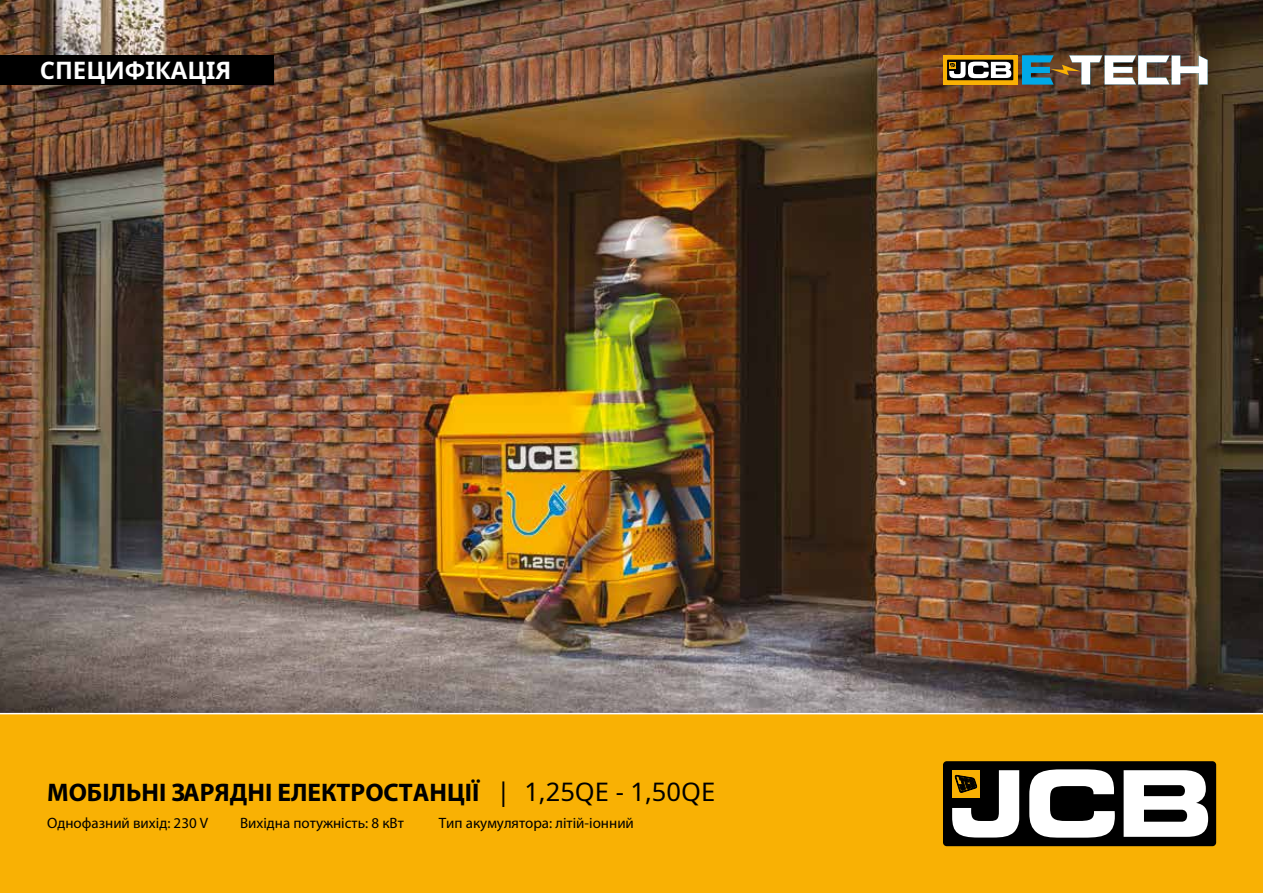
<style>
.page{position:relative;width:1263px;height:893px;background:#fff}
.page>*{position:absolute;margin:0;border:0;box-sizing:border-box;transform-origin:0 0}
.t1{font:700 25.5px "Myriad Pro";color:#000}
.t2{font:700 24px "Noto Sans";color:#fff}
.t3{font:15px "Myriad Pro";color:#000}
.s1{font-family:"Noto Sans";font-weight:400}
</style>
<div class="page">
<img style="left:0;top:1px;width:1262px;height:711px">
<div style="left:0;top:712px;width:1263px;height:181px;background:#f9b104"></div>
<div style="left:925px;top:743px;width:309px;height:121px;background:#f9b104"></div>
<div style="left:943px;top:761px;width:273px;height:85px;background:#000;border-radius:4px"></div>
<svg style="left:1029px;top:769px;width:86px;height:69px"></svg>
<svg style="left:1123px;top:770px;width:85px;height:67px"></svg>
<svg style="left:952px;top:770px;width:67px;height:67px"></svg>
<svg style="left:1022px;top:55px;width:186px;height:30px"></svg>
<svg style="left:943px;top:55px;width:75px;height:30px"></svg>
<svg style="left:947px;top:60px;width:66px;height:20px"></svg>
<svg style="left:949px;top:62px;width:62px;height:16px"></svg>
<div style="left:0;top:55px;width:273px;height:30px;background:#000"></div>
<h2 class="t2" style="left:40px;top:53px;width:193px">СПЕЦИФІКАЦІЯ</h2>
<h1 class="t1" style="left:47px;top:776px;width:670px">МОБІЛЬНІ ЗАРЯДНІ ЕЛЕКТРОСТАНЦІЇ <span class="s1">| 1,25QE - 1,50QE</span></h1>
<p class="t3" style="left:47px;top:813px;width:163px">Однофазний вихід: 230 V</p>
<p class="t3" style="left:240px;top:813px;width:165px">Вихідна потужність: 8 кВт</p>
<p class="t3" style="left:439px;top:813px;width:197px">Тип акумулятора: літій-іонний</p>
</div>
